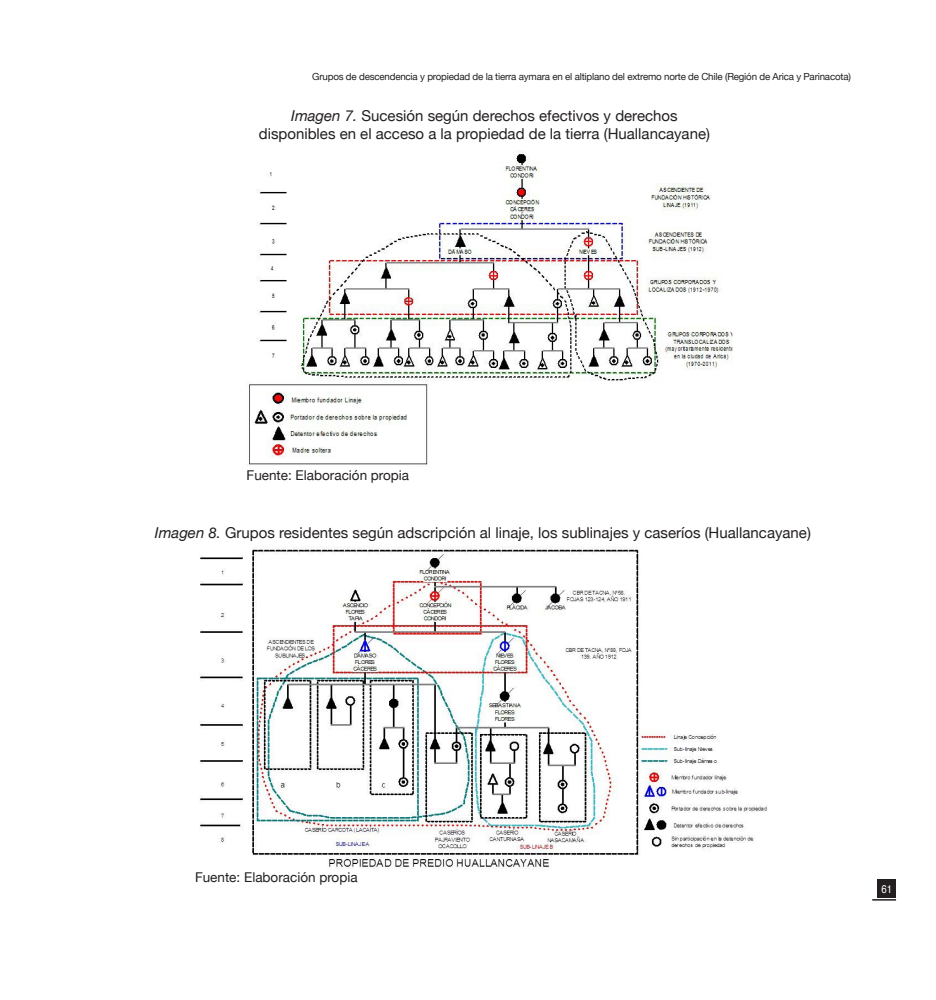
<style>
.page{position:relative;width:936px;height:1000px;background:#fff}
.page>*{position:absolute;margin:0;border:0;box-sizing:border-box;transform-origin:0 0}
.t1{font:15px "Helvetica Neue";color:#231f20}
.t2{font:13.5px "Helvetica Neue";color:#231f20}
.t3{font:11.25px "Helvetica";color:#fff;scale:.85 1}
.Título_1{font:9.75px "Helvetica Neue";letter-spacing:-.02em;color:#231f20}
.s1{font-style:italic}
</style>
<div class="page">
<div style="left:877px;top:879px;width:18px;height:18px;background:#231f20"></div>
<hr style="left:872px;top:898px;width:23px;height:2px;background:#231f20">
<img style="left:247px;top:151px;width:486px;height:315px">
<img style="left:200px;top:548px;width:567px;height:321px">
<p class="Título_1" style="left:312px;top:70px;width:540px">Grupos de descendencia y propiedad de la tierra aymara en el altiplano del extremo norte de Chile (Región de Arica y Parinacota)</p>
<p class="t1" style="left:291px;top:106px;width:388px"><span class="s1">Imagen 7.</span> Sucesión según derechos efectivos y derechos</p>
<p class="t1" style="left:259px;top:124px;width:452px">disponibles en el acceso a la propiedad de la tierra (Huallancayane)</p>
<p class="t2" style="left:246px;top:466px;width:164px">Fuente: Elaboración propia</p>
<p class="t1" style="left:155px;top:523px;width:657px"><span class="s1">Imagen 8.</span> Grupos residentes según adscripción al linaje, los sublinajes y caseríos (Huallancayane)</p>
<p class="t2" style="left:195px;top:869px;width:164px">Fuente: Elaboración propia</p>
<p class="t3" style="left:881px;top:881px;width:14px">61</p>
</div>
